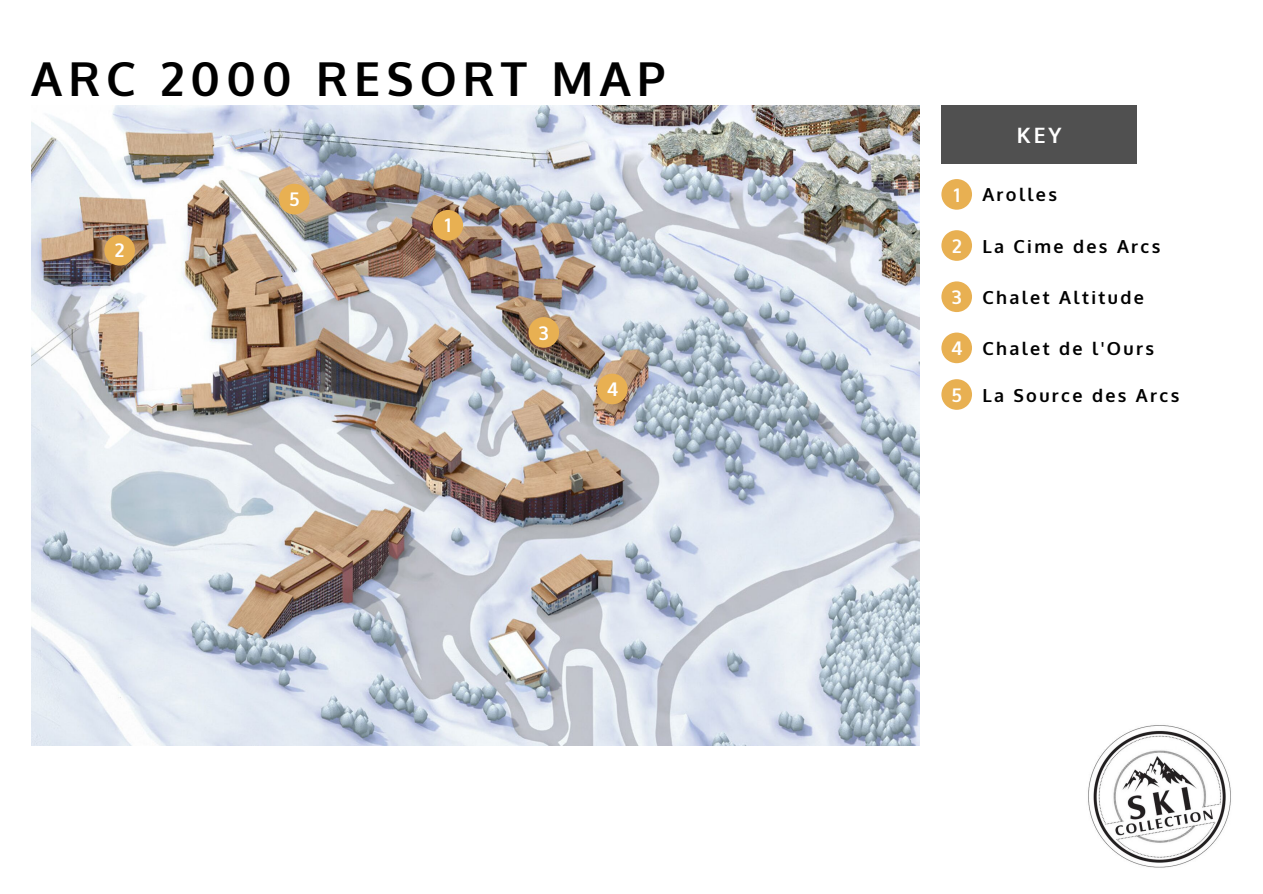
<style>
.page{position:relative;width:1263px;height:894px;background:#fff}
.page>*{position:absolute;margin:0;border:0;box-sizing:border-box;transform-origin:0 0}
.t1{font:700 46.8px "Oxygen";letter-spacing:.13em;color:#000}
.t2{font:700 21.15px "Oxygen";color:#fff}
.t3{font:700 18.9px "Oxygen";color:#fff}
.t4{font:700 18px "Oxygen";letter-spacing:.13em;color:#000}
.s1{font-size:18.9px;color:#fff}
</style>
<div class="page">
<div style="left:941px;top:105px;width:196px;height:58px;background:#505050"></div>
<svg style="left:941px;top:179px;width:31px;height:31px"></svg>
<img style="left:1088px;top:725px;width:143px;height:143px">
<img style="left:31px;top:105px;width:889px;height:640px">
<svg style="left:941px;top:230px;width:31px;height:31px"></svg>
<svg style="left:941px;top:281px;width:31px;height:31px"></svg>
<svg style="left:941px;top:332px;width:31px;height:31px"></svg>
<svg style="left:941px;top:379px;width:31px;height:30px"></svg>
<svg style="left:433px;top:210px;width:30px;height:30px"></svg>
<svg style="left:104px;top:235px;width:31px;height:30px"></svg>
<svg style="left:528px;top:317px;width:31px;height:30px"></svg>
<svg style="left:597px;top:373px;width:31px;height:31px"></svg>
<svg style="left:279px;top:184px;width:31px;height:30px"></svg>
<h1 class="t1" style="left:31px;top:48px;width:636px">ARC 2000 RESORT MAP</h1>
<p class="t3" style="left:115px;top:238px;width:11px">2</p>
<p class="t3" style="left:289px;top:187px;width:12px">5</p>
<p class="t3" style="left:445px;top:213px;width:8px">1</p>
<p class="t3" style="left:539px;top:320px;width:11px">3</p>
<p class="t3" style="left:607px;top:376px;width:13px">4</p>
<p class="t2" style="left:1017px;top:121px;width:46px">KEY</p>
<p class="t4" style="left:954px;top:183px;width:105px"><span class="s1">1</span> Arolles</p>
<p class="t4" style="left:952px;top:234px;width:210px"><span class="s1">2</span> La Cime des Arcs</p>
<p class="t4" style="left:952px;top:285px;width:194px"><span class="s1">3</span> Chalet Altitude</p>
<p class="t4" style="left:951px;top:336px;width:204px"><span class="s1">4</span> Chalet de l'Ours</p>
<p class="t4" style="left:952px;top:383px;width:229px"><span class="s1">5</span> La Source des Arcs</p>
</div>
